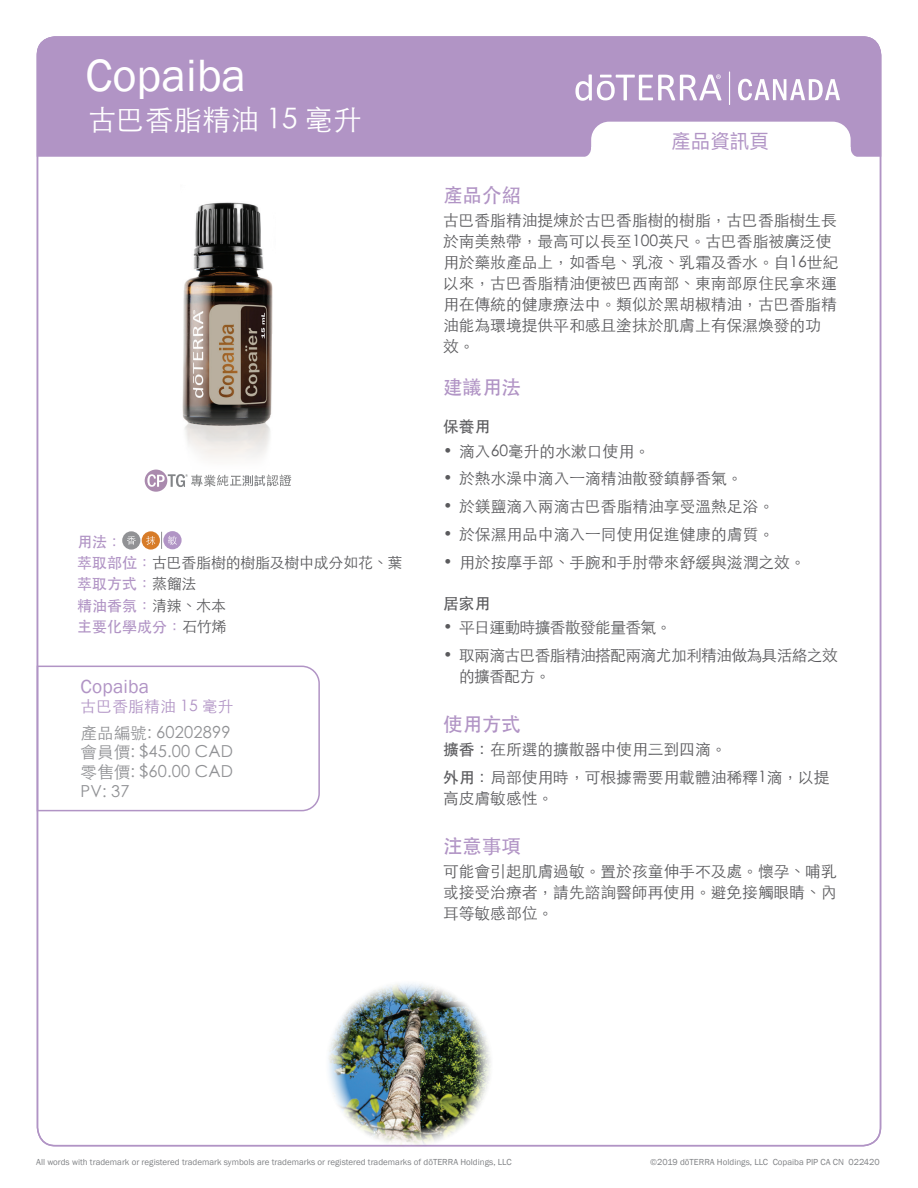
<style>
.page{position:relative;width:918px;height:1188px;background:#fff}
.page>*{position:absolute;margin:0;border:0;box-sizing:border-box;transform-origin:0 0}
.t1{font:46.5px "Franklin Gothic";color:#fff}
.t2{font:300 28.5px "ST Heiti TC";color:#fff}
.t3{font:500 19.5px "ST Heiti TC";color:#b194c5}
.t4{font:19.5px "Franklin Gothic";letter-spacing:.01em;color:#b194c5}
.t5{font:19.5px "Ping Fang SC";color:#b194c5}
.t6{font:300 16.5px/19.8px "ST Heiti TC";letter-spacing:.01em;color:#919295}
.t7{font:300 15.75px/21px "ST Heiti TC";color:#5a5a5d}
.t8{font:300 15.75px/21px "ST Heiti TC";letter-spacing:-.04em;color:#5a5a5d}
.t9{font:300 15.75px "ST Heiti TC";letter-spacing:.01em;color:#b194c5}
.t10{font:500 15.75px "ST Heiti TC";color:#5a5a5d}
.t11{font:300 15px/21.5px "ST Heiti TC";letter-spacing:-.02em;color:#5a5a5d}
.t12{font:9px "Franklin Gothic";color:#808285}
.s1{font-weight:500;color:#b194c5}
.s2{font-weight:500}
</style>
<div class="page">
<div style="left:37px;top:36px;width:844px;height:121px;background:#b194c5"></div>
<svg style="left:581px;top:122px;width:280px;height:35px"></svg>
<svg style="left:161px;top:532px;width:1px;height:17px"></svg>
<div style="left:122px;top:531px;width:18px;height:19px;background:#919295;border-radius:50%"></div>
<div style="left:142px;top:531px;width:18px;height:19px;background:#d77c29;border-radius:50%"></div>
<svg style="left:127px;top:536px;width:9px;height:9px"></svg>
<svg style="left:146px;top:536px;width:9px;height:9px"></svg>
<div style="left:163px;top:531px;width:19px;height:18px;background:#b194c5;border-radius:50%"></div>
<svg style="left:168px;top:536px;width:9px;height:9px"></svg>
<svg style="left:36px;top:665px;width:284px;height:147px"></svg>
<svg style="left:738px;top:79px;width:102px;height:22px"></svg>
<svg style="left:575px;top:74px;width:146px;height:27px"></svg>
<hr style="left:729px;top:71px;width:1px;height:34px;background:#fff">
<svg style="left:145px;top:470px;width:146px;height:22px"></svg>
<img style="left:182px;top:202px;width:91px;height:257px">
<img style="left:324px;top:979px;width:170px;height:170px;border-radius:85px">
<h1 class="t1" style="left:85px;top:47px;width:162px">Copaiba</h1>
<h2 class="t2" style="left:88px;top:95px;width:275px">古巴香脂精油 15 毫升</h2>
<p class="t11" style="left:77px;top:529px;width:327px"><span class="s1">用法：<br>萃取部位︰</span>古巴香脂樹的樹脂及樹中成分如花、葉<span class="s1">萃取方式︰</span>蒸餾法<br><span class="s1">精油香氛︰</span>清辣、木本<br><span class="s1">主要化學成分︰</span>石竹烯</p>
<p class="t4" style="left:81px;top:674px;width:70px">Copaiba</p>
<p class="t9" style="left:81px;top:693px;width:155px">古巴香脂精油 15 毫升</p>
<p class="t6" style="left:81px;top:721px;width:154px">產品編號: 60202899會員價: $45.00 CAD零售價: $60.00 CAD<br>PV: 37</p>
<p class="t5" style="left:671px;top:129px;width:99px">產品資訊頁</p>
<p class="t3" style="left:443px;top:184px;width:79px">產品介紹</p>
<p class="t7" style="left:443px;top:208px;width:397px">古巴香脂精油提煉於古巴香脂樹的樹脂，古巴香脂樹生長於南美熱帶，最高可以長至100英尺。古巴香脂被廣泛使用於藥妝產品上，如香皂、乳液、乳霜及香水。自16世紀以來，古巴香脂精油便被巴西南部、東南部原住民拿來運用在傳統的健康療法中。類似於黑胡椒精油，古巴香脂精油能為環境提供平和感且塗抹於肌膚上有保濕煥發的功效。</p>
<p class="t3" style="left:443px;top:376px;width:79px">建議用法</p>
<p class="t10" style="left:443px;top:418px;width:49px">保養用</p>
<p class="t7" style="left:443px;top:439px;width:208px">• 滴入60毫升的水漱口使用。</p>
<p class="t7" style="left:443px;top:466px;width:301px">• 於熱水澡中滴入一滴精油散發鎮靜香氣。</p>
<p class="t7" style="left:443px;top:494px;width:333px">• 於鎂鹽滴入兩滴古巴香脂精油享受溫熱足浴。</p>
<p class="t7" style="left:443px;top:522px;width:333px">• 於保濕用品中滴入一同使用促進健康的膚質。</p>
<p class="t7" style="left:443px;top:550px;width:364px">• 用於按摩手部、手腕和手肘帶來舒緩與滋潤之效。</p>
<p class="t10" style="left:443px;top:594px;width:49px">居家用</p>
<p class="t8" style="left:443px;top:615px;width:230px">• 平日運動時擴香散發能量香氣。</p>
<p class="t8" style="left:459px;top:643px;width:380px;text-indent:-16px">• 取兩滴古巴香脂精油搭配兩滴尤加利精油做為具活絡之效的擴香配方。</p>
<p class="t3" style="left:443px;top:713px;width:79px">使用方式</p>
<p class="t7" style="left:443px;top:734px;width:388px;line-height:27.8px"><span class="s2">擴香：</span>在所選的擴散器中使用三到四滴。<br><span class="s2">外用：</span>局部使用時，可根據需要用載體油稀釋1滴，以提</p>
<p class="t7" style="left:443px;top:786px;width:112px">高皮膚敏感性。</p>
<p class="t3" style="left:443px;top:835px;width:79px">注意事項</p>
<p class="t7" style="left:443px;top:859px;width:395px;text-align:justify">可能會引起肌膚過敏。置於孩童伸手不及處。懷孕、哺乳或接受治療者，請先諮詢醫師再使用。避免接觸眼睛、內耳等敏感部位。</p>
<p class="t12" style="left:36px;top:1156px;width:477px">All words with trademark or registered trademark symbols are trademarks or registered trademarks of dōTERRA Holdings, LLC</p>
<p class="t12" style="left:650px;top:1156px;width:231px">©2019 dōTERRA Holdings, LLC Copaiba PIP CA CN 022420</p>
</div>
